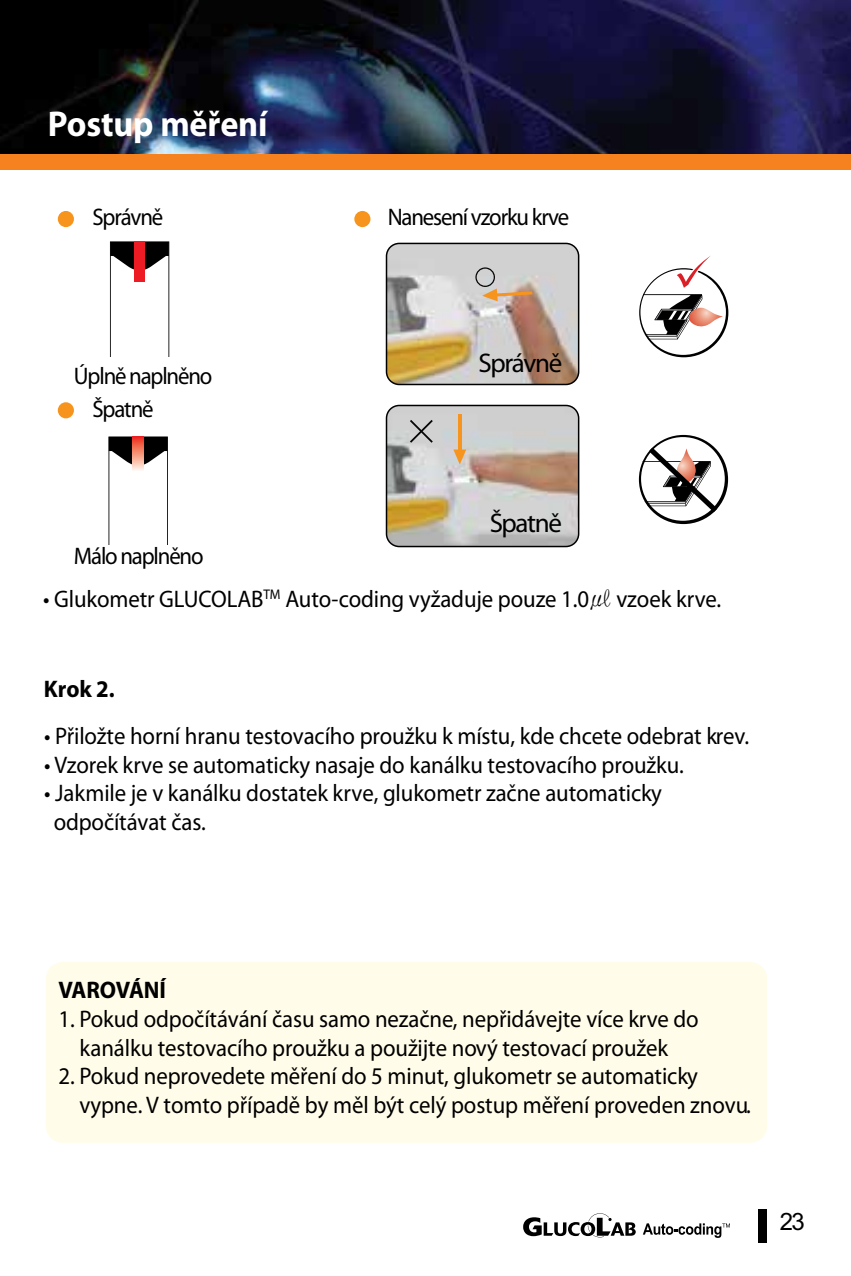
<style>
.page{position:relative;width:851px;height:1276px;background:#fff}
.page>*{position:absolute;margin:0;border:0;box-sizing:border-box;transform-origin:0 0}
.t1{font:700 36px "Myriad Pro";letter-spacing:-.005em;color:#fff;scale:.95 1}
.t2{font:27px "Myriad Pro";letter-spacing:-.05em;color:#000}
.t3{font:24px/28.8px "Myriad Pro";letter-spacing:-.005em;color:#000;scale:.95 1}
.t4{font:24px/33px "Myriad Pro";letter-spacing:-.05em;color:#000;scale:.95 1}
.t5{font:700 24px "Myriad Pro";letter-spacing:-.005em;color:#000;scale:.95 1}
.t6{font:24px "Arial";color:#000}
.s1{font-family:"Adobe Myungjo Std Medium KS Cpc EUC H"}
</style>
<div class="page">
<img style="left:0;top:0;width:850px;height:155px">
<div style="left:0;top:155px;width:850px;height:15px;background:#f5821f"></div>
<div style="left:46px;top:962px;width:721px;height:180px;background:#fffde9;border-radius:17px"></div>
<div style="left:758px;top:1209px;width:9px;height:33px;background:#000"></div>
<div style="left:58px;top:211px;width:16px;height:16px;background:#f7941d;border-radius:50%"></div>
<div style="left:58px;top:402px;width:16px;height:16px;background:#f7941d;border-radius:50%"></div>
<div style="left:354px;top:211px;width:16px;height:16px;background:#f7941d;border-radius:50%"></div>
<img style="left:385px;top:243px;width:194px;height:142px">
<svg style="left:385px;top:405px;width:194px;height:142px;background:#c1b9ae"></svg>
<svg style="left:110px;top:241px;width:59px;height:116px"></svg>
<div style="left:134px;top:241px;width:11px;height:40px;background:#ed1b23"></div>
<svg style="left:108px;top:436px;width:60px;height:108px"></svg>
<svg style="left:133px;top:436px;width:10px;height:40px"></svg>
<svg style="left:639px;top:256px;width:89px;height:101px"></svg>
<svg style="left:638px;top:435px;width:90px;height:89px"></svg>
<svg style="left:523px;top:1213px;width:112px;height:24px"></svg>
<svg style="left:642px;top:1223px;width:87px;height:15px"></svg>
<h1 class="t1" style="left:48px;top:100px;width:232px">Postup měření</h1>
<p class="t3" style="left:92px;top:202px;width:76px">Správně</p>
<p class="t4" style="left:387px;top:200px;width:193px">Nanesení vzorku krve</p>
<p class="t4" style="left:92px;top:359px;width:128px;text-indent:-18px">Úplně naplněno<br>Špatně</p>
<p class="t4" style="left:74px;top:539px;width:138px">Málo naplněno</p>
<p class="t2" style="left:478px;top:346px;width:85px">Správně</p>
<p class="t2" style="left:489px;top:506px;width:74px">Špatně</p>
<p class="t3" style="left:43px;top:584px;width:715px">• Glukometr GLUCOLAB<sup>TM</sup> Auto-coding vyžaduje pouze 1.0<span class="s1">㎕</span> vzoek krve.</p>
<p class="t5" style="left:44px;top:673px;width:76px">Krok 2.</p>
<p class="t3" style="left:44px;top:721px;width:743px">• Přiložte horní hranu testovacího proužku k místu, kde chcete odebrat krev.</p>
<p class="t3" style="left:44px;top:750px;width:675px">• Vzorek krve se automaticky nasaje do kanálku testovacího proužku.</p>
<p class="t3" style="left:54px;top:778px;width:641px;text-indent:-9px">• Jakmile je v kanálku dostatek krve, glukometr začne automaticky odpočítávat čas.</p>
<p class="t5" style="left:58px;top:974px;width:115px">VAROVÁNÍ</p>
<p class="t3" style="left:58px;top:1004px;width:675px;text-align:center">1. Pokud odpočítávání času samo nezačne, nepřidávejte více krve do kanálku testovacího proužku a použijte nový testovací proužek</p>
<p class="t3" style="left:79px;top:1061px;width:708px;text-indent:-21px">2. Pokud neprovedete měření do 5 minut, glukometr se automaticky vypne. V tomto případě by měl být celý postup měření proveden znovu.</p>
<p class="t6" style="left:779px;top:1212px;width:27px">23</p>
</div>
